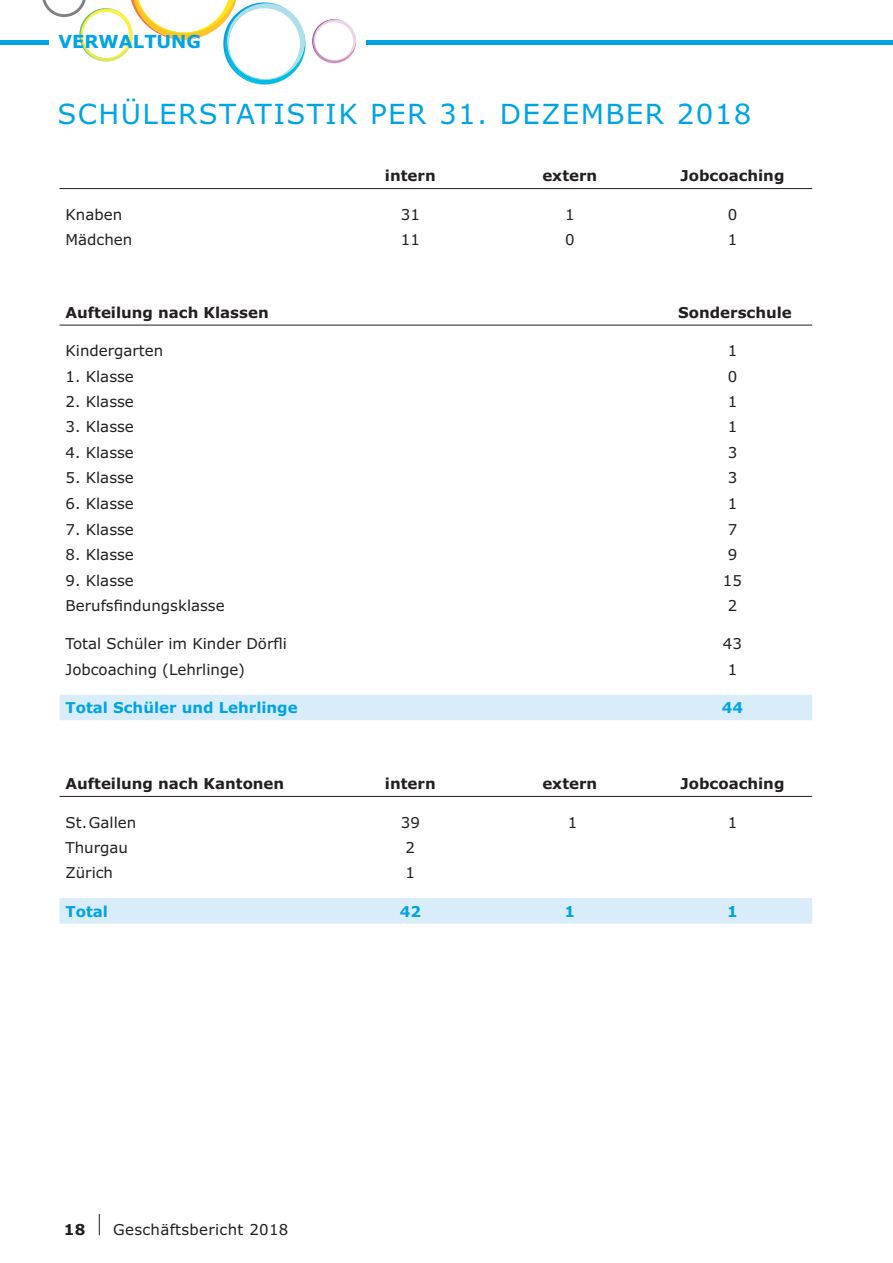
<style>
.page{position:relative;width:893px;height:1263px;background:#fff}
.page>*{position:absolute;margin:0;border:0;box-sizing:border-box;transform-origin:0 0}
.t1{font:27.75px "Verdana";letter-spacing:.05em;color:#00a4e4}
.t2{font:700 18px "Verdana";color:#00a4e4}
.t3{font:15px "Verdana";color:#231f20}
.t4{font:700 15px "Verdana";color:#231f20}
.t5{font:700 15px "Verdana";color:#00a4e4}
.t6{font:15px "Verdana";letter-spacing:.02em;color:#231f20}
</style>
<div class="page">
<svg style="left:99px;top:1214px;width:1px;height:21px"></svg>
<hr style="left:0;top:40px;width:49px;height:4px;background:#00a4e4">
<hr style="left:366px;top:40px;width:527px;height:4px;background:#00a4e4">
<svg style="left:42px;top:0;width:315px;height:85px"></svg>
<hr style="left:60px;top:188px;width:752px;height:1px;background:#231f20">
<div style="left:60px;top:898px;width:752px;height:26px;background:#d8ecf9"></div>
<hr style="left:60px;top:796px;width:752px;height:1px;background:#231f20">
<div style="left:60px;top:695px;width:752px;height:25px;background:#d8ecf9"></div>
<hr style="left:60px;top:325px;width:752px;height:1px;background:#231f20">
<p class="t2" style="left:58px;top:34px;width:144px">VERWALTUNG</p>
<h1 class="t1" style="left:57px;top:102px;width:696px">SCHÜLERSTATISTIK PER 31. DEZEMBER 2018</h1>
<p class="t4" style="left:385px;top:170px;width:52px">intern</p>
<p class="t4" style="left:542px;top:170px;width:56px">extern</p>
<p class="t4" style="left:680px;top:170px;width:106px">Jobcoaching</p>
<p class="t3" style="left:66px;top:208px;width:58px">Knaben</p>
<p class="t3" style="left:401px;top:208px;width:21px">31</p>
<p class="t3" style="left:565px;top:208px;width:11px">1</p>
<p class="t3" style="left:728px;top:208px;width:11px">0</p>
<p class="t3" style="left:66px;top:233px;width:68px">Mädchen</p>
<p class="t3" style="left:401px;top:233px;width:21px">11</p>
<p class="t3" style="left:565px;top:233px;width:11px">0</p>
<p class="t3" style="left:728px;top:233px;width:11px">1</p>
<p class="t4" style="left:66px;top:306px;width:205px">Aufteilung nach Klassen</p>
<p class="t4" style="left:678px;top:306px;width:115px">Sonderschule</p>
<p class="t3" style="left:66px;top:344px;width:99px">Kindergarten</p>
<p class="t3" style="left:728px;top:344px;width:11px">1</p>
<p class="t3" style="left:66px;top:369px;width:70px">1. Klasse</p>
<p class="t3" style="left:728px;top:369px;width:11px">0</p>
<p class="t3" style="left:66px;top:395px;width:70px">2. Klasse</p>
<p class="t3" style="left:728px;top:395px;width:11px">1</p>
<p class="t3" style="left:66px;top:420px;width:70px">3. Klasse</p>
<p class="t3" style="left:728px;top:420px;width:11px">1</p>
<p class="t3" style="left:66px;top:446px;width:70px">4. Klasse</p>
<p class="t3" style="left:728px;top:446px;width:11px">3</p>
<p class="t3" style="left:66px;top:471px;width:70px">5. Klasse</p>
<p class="t3" style="left:728px;top:471px;width:11px">3</p>
<p class="t3" style="left:66px;top:497px;width:70px">6. Klasse</p>
<p class="t3" style="left:728px;top:497px;width:11px">1</p>
<p class="t3" style="left:66px;top:522px;width:70px">7. Klasse</p>
<p class="t3" style="left:728px;top:522px;width:11px">7</p>
<p class="t3" style="left:66px;top:548px;width:70px">8. Klasse</p>
<p class="t3" style="left:728px;top:548px;width:11px">9</p>
<p class="t3" style="left:66px;top:573px;width:70px">9. Klasse</p>
<p class="t3" style="left:723px;top:573px;width:21px">15</p>
<p class="t3" style="left:66px;top:599px;width:161px">Berufsfindungsklasse</p>
<p class="t3" style="left:728px;top:599px;width:11px">2</p>
<p class="t3" style="left:66px;top:637px;width:223px">Total Schüler im Kinder Dörfli</p>
<p class="t3" style="left:723px;top:637px;width:21px">43</p>
<p class="t3" style="left:66px;top:663px;width:181px">Jobcoaching (Lehrlinge)</p>
<p class="t3" style="left:728px;top:663px;width:11px">1</p>
<p class="t5" style="left:66px;top:701px;width:234px">Total Schüler und Lehrlinge</p>
<p class="t5" style="left:722px;top:701px;width:23px">44</p>
<p class="t4" style="left:66px;top:778px;width:220px">Aufteilung nach Kantonen</p>
<p class="t4" style="left:385px;top:778px;width:52px">intern</p>
<p class="t4" style="left:542px;top:778px;width:56px">extern</p>
<p class="t4" style="left:680px;top:778px;width:106px">Jobcoaching</p>
<p class="t3" style="left:66px;top:815px;width:72px">St.Gallen</p>
<p class="t3" style="left:401px;top:815px;width:21px">39</p>
<p class="t3" style="left:568px;top:815px;width:11px">1</p>
<p class="t3" style="left:728px;top:815px;width:11px">1</p>
<p class="t3" style="left:66px;top:841px;width:64px">Thurgau</p>
<p class="t3" style="left:406px;top:841px;width:11px">2</p>
<p class="t3" style="left:66px;top:866px;width:49px">Zürich</p>
<p class="t3" style="left:406px;top:866px;width:11px">1</p>
<p class="t5" style="left:66px;top:905px;width:44px">Total</p>
<p class="t5" style="left:400px;top:905px;width:23px">42</p>
<p class="t5" style="left:564px;top:905px;width:12px">1</p>
<p class="t5" style="left:727px;top:905px;width:12px">1</p>
<p class="t4" style="left:64px;top:1223px;width:23px">18</p>
<p class="t6" style="left:113px;top:1223px;width:177px">Geschäftsbericht 2018</p>
</div>
